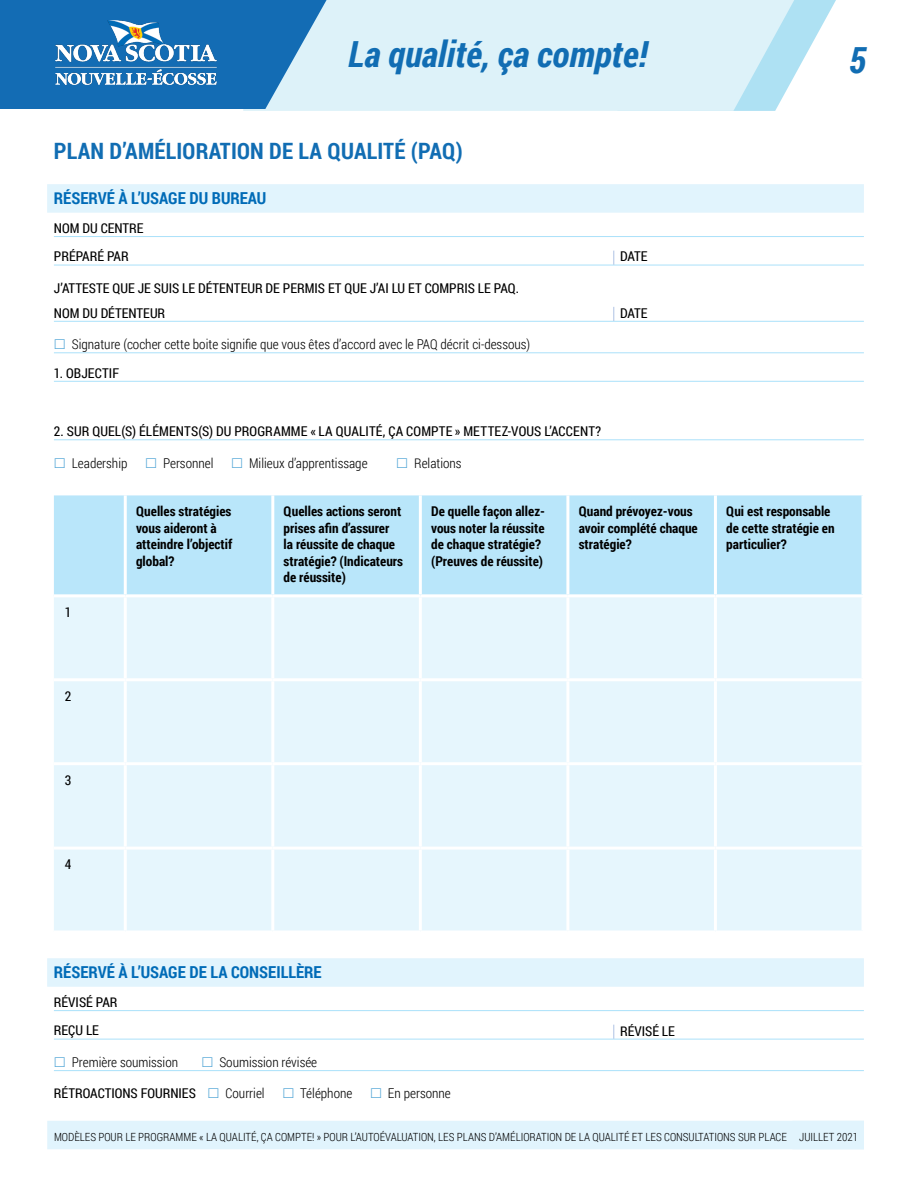
<style>
.page{position:relative;width:918px;height:1188px;background:#fff}
.page>*{position:absolute;margin:0;border:0;box-sizing:border-box;transform-origin:0 0}
.t1{font:italic 700 36px "Roboto Condensed";color:#116db3}
.t2{font:700 22.5px "Roboto Condensed";letter-spacing:.01em;color:#116db3}
.t3{font:700 16.5px "Roboto Condensed";color:#006bb7}
.t4{font:700 13.5px/16.5px "Roboto Condensed";color:#000}
.t5{font:13.5px/28.5px "Roboto Condensed";color:#000}
.t6{font:300 13.5px "Roboto Condensed";color:#000}
.t7{font:300 11.25px "Roboto Condensed";color:#000}
</style>
<div class="page">
<svg style="left:798px;top:0;width:38px;height:69px"></svg>
<svg style="left:243px;top:0;width:555px;height:111px;background:#daf1f8"></svg>
<svg style="left:0;top:0;width:334px;height:109px;background:#3a86c1"></svg>
<div style="left:47px;top:1121px;width:817px;height:28px;background:#e1f4fd"></div>
<img style="left:31px;top:17px;width:210px;height:72px">
<div style="left:47px;top:184px;width:817px;height:29px;background:#e1f4fd"></div>
<hr style="left:54px;top:236px;width:810px;height:1px;background:#abe1fa">
<hr style="left:54px;top:265px;width:810px;height:1px;background:#abe1fa">
<hr style="left:54px;top:321px;width:810px;height:1px;background:#abe1fa">
<hr style="left:54px;top:352px;width:810px;height:1px;background:#abe1fa">
<hr style="left:54px;top:381px;width:810px;height:1px;background:#abe1fa">
<hr style="left:54px;top:439px;width:810px;height:1px;background:#abe1fa">
<div style="left:47px;top:958px;width:817px;height:29px;background:#e1f4fd"></div>
<hr style="left:54px;top:1010px;width:810px;height:1px;background:#abe1fa">
<hr style="left:54px;top:1039px;width:810px;height:1px;background:#abe1fa">
<hr style="left:54px;top:1070px;width:810px;height:1px;background:#abe1fa">
<svg style="left:613px;top:251px;width:1px;height:14px"></svg>
<svg style="left:613px;top:307px;width:1px;height:14px"></svg>
<div style="left:54px;top:495px;width:807px;height:99px;background:#b9e6fa"></div>
<div style="left:54px;top:597px;width:807px;height:333px;background:#e6f6fd"></div>
<hr style="left:125px;top:762px;width:148px;height:3px;background:#fff">
<hr style="left:273px;top:762px;width:147px;height:3px;background:#fff">
<hr style="left:420px;top:762px;width:148px;height:3px;background:#fff">
<hr style="left:568px;top:762px;width:147px;height:3px;background:#fff">
<hr style="left:715px;top:762px;width:149px;height:3px;background:#fff">
<hr style="left:125px;top:847px;width:148px;height:3px;background:#fff">
<hr style="left:273px;top:847px;width:147px;height:3px;background:#fff">
<hr style="left:420px;top:847px;width:148px;height:3px;background:#fff">
<hr style="left:568px;top:847px;width:147px;height:3px;background:#fff">
<hr style="left:715px;top:847px;width:149px;height:3px;background:#fff">
<hr style="left:124px;top:495px;width:3px;height:99px;background:#fff">
<hr style="left:271px;top:495px;width:3px;height:99px;background:#fff">
<hr style="left:419px;top:495px;width:3px;height:99px;background:#fff">
<hr style="left:566px;top:495px;width:3px;height:99px;background:#fff">
<hr style="left:714px;top:495px;width:3px;height:99px;background:#fff">
<hr style="left:124px;top:597px;width:3px;height:81px;background:#fff">
<hr style="left:271px;top:597px;width:3px;height:81px;background:#fff">
<hr style="left:419px;top:597px;width:3px;height:81px;background:#fff">
<hr style="left:566px;top:597px;width:3px;height:81px;background:#fff">
<hr style="left:714px;top:597px;width:3px;height:81px;background:#fff">
<hr style="left:54px;top:678px;width:71px;height:3px;background:#fff">
<hr style="left:125px;top:678px;width:148px;height:3px;background:#fff">
<hr style="left:124px;top:681px;width:3px;height:81px;background:#fff">
<hr style="left:273px;top:678px;width:147px;height:3px;background:#fff">
<hr style="left:271px;top:681px;width:3px;height:81px;background:#fff">
<hr style="left:420px;top:678px;width:148px;height:3px;background:#fff">
<hr style="left:419px;top:681px;width:3px;height:81px;background:#fff">
<hr style="left:568px;top:678px;width:147px;height:3px;background:#fff">
<hr style="left:566px;top:681px;width:3px;height:81px;background:#fff">
<hr style="left:715px;top:678px;width:149px;height:3px;background:#fff">
<hr style="left:714px;top:681px;width:3px;height:81px;background:#fff">
<hr style="left:271px;top:765px;width:3px;height:82px;background:#fff">
<hr style="left:419px;top:765px;width:3px;height:82px;background:#fff">
<hr style="left:566px;top:765px;width:3px;height:82px;background:#fff">
<hr style="left:714px;top:765px;width:3px;height:82px;background:#fff">
<hr style="left:271px;top:850px;width:3px;height:80px;background:#fff">
<hr style="left:419px;top:850px;width:3px;height:80px;background:#fff">
<hr style="left:566px;top:850px;width:3px;height:80px;background:#fff">
<hr style="left:714px;top:850px;width:3px;height:80px;background:#fff">
<hr style="left:54px;top:762px;width:71px;height:3px;background:#fff">
<hr style="left:124px;top:765px;width:3px;height:82px;background:#fff">
<hr style="left:54px;top:847px;width:71px;height:3px;background:#fff">
<hr style="left:124px;top:850px;width:3px;height:80px;background:#fff">
<svg style="left:613px;top:1025px;width:1px;height:14px"></svg>
<h1 class="t1" style="left:348px;top:29px;width:301px">La qualité, ça compte!</h1>
<h1 class="t1" style="left:849px;top:35px;width:19px">5</h1>
<h2 class="t2" style="left:54px;top:136px;width:410px">PLAN D’AMÉLIORATION DE LA QUALITÉ (PAQ)</h2>
<p class="t3" style="left:54px;top:187px;width:214px">RÉSERVÉ À L’USAGE DU BUREAU</p>
<p class="t5" style="left:54px;top:213px;width:91px">NOM DU CENTRE<br>PRÉPARÉ PAR</p>
<p class="t5" style="left:54px;top:275px;width:467px;line-height:24.8px">J’ATTESTE QUE JE SUIS LE DÉTENTEUR DE PERMIS ET QUE J’AI LU ET COMPRIS LE PAQ.<br>NOM DU DÉTENTEUR</p>
<p class="t6" style="left:72px;top:335px;width:460px">Signature (cocher cette boite signifie que vous êtes d’accord avec le PAQ décrit ci-dessous)</p>
<p class="t5" style="left:54px;top:358px;width:67px">1. OBJECTIF</p>
<p class="t5" style="left:620px;top:242px;width:29px">DATE</p>
<p class="t5" style="left:620px;top:298px;width:29px">DATE</p>
<p class="t5" style="left:54px;top:417px;width:549px">2. SUR QUEL(S) ÉLÉMENTS(S) DU PROGRAMME « LA QUALITÉ, ÇA COMPTE » METTEZ-VOUS L’ACCENT?</p>
<p class="t6" style="left:72px;top:454px;width:57px">Leadership</p>
<p class="t6" style="left:163px;top:454px;width:52px">Personnel</p>
<p class="t6" style="left:249px;top:454px;width:120px">Milieux d’apprentissage</p>
<p class="t6" style="left:414px;top:454px;width:49px">Relations</p>
<p class="t4" style="left:136px;top:503px;width:98px">Quelles stratégies vous aideront à atteindre l’objectif global?</p>
<p class="t4" style="left:284px;top:503px;width:121px">Quelles actions seront prises afin d’assurer<br>la réussite de chaque stratégie? (Indicateurs de réussite)</p>
<p class="t4" style="left:431px;top:503px;width:115px">De quelle façon allez&shy;vous noter la réussite de chaque stratégie? (Preuves de réussite)</p>
<p class="t4" style="left:579px;top:503px;width:121px">Quand prévoyez-vous avoir complété chaque stratégie?</p>
<p class="t4" style="left:726px;top:503px;width:110px">Qui est responsable de cette stratégie en particulier?</p>
<p class="t5" style="left:65px;top:597px;width:8px">1</p>
<p class="t5" style="left:65px;top:681px;width:8px">2</p>
<p class="t5" style="left:65px;top:765px;width:8px">3</p>
<p class="t5" style="left:65px;top:849px;width:8px">4</p>
<p class="t3" style="left:54px;top:961px;width:269px">RÉSERVÉ À L’USAGE DE LA CONSEILLÈRE</p>
<p class="t5" style="left:54px;top:987px;width:65px">RÉVISÉ PAR<br>REÇU LE</p>
<p class="t6" style="left:72px;top:1053px;width:108px">Première soumission</p>
<p class="t6" style="left:219px;top:1053px;width:99px">Soumission révisée</p>
<p class="t5" style="left:54px;top:1079px;width:143px">RÉTROACTIONS FOURNIES</p>
<p class="t6" style="left:226px;top:1084px;width:41px">Courriel</p>
<p class="t6" style="left:300px;top:1084px;width:54px">Téléphone</p>
<p class="t6" style="left:388px;top:1084px;width:64px">En personne</p>
<p class="t5" style="left:620px;top:1016px;width:56px">RÉVISÉ LE</p>
<p class="t7" style="left:54px;top:1129px;width:806px">MODÈLES POUR LE PROGRAMME « LA QUALITÉ, ÇA COMPTE! » POUR L’AUTOÉVALUATION, LES PLANS D’AMÉLIORATION DE LA QUALITÉ ET LES CONSULTATIONS SUR PLACE JUILLET 2021</p>
</div>
